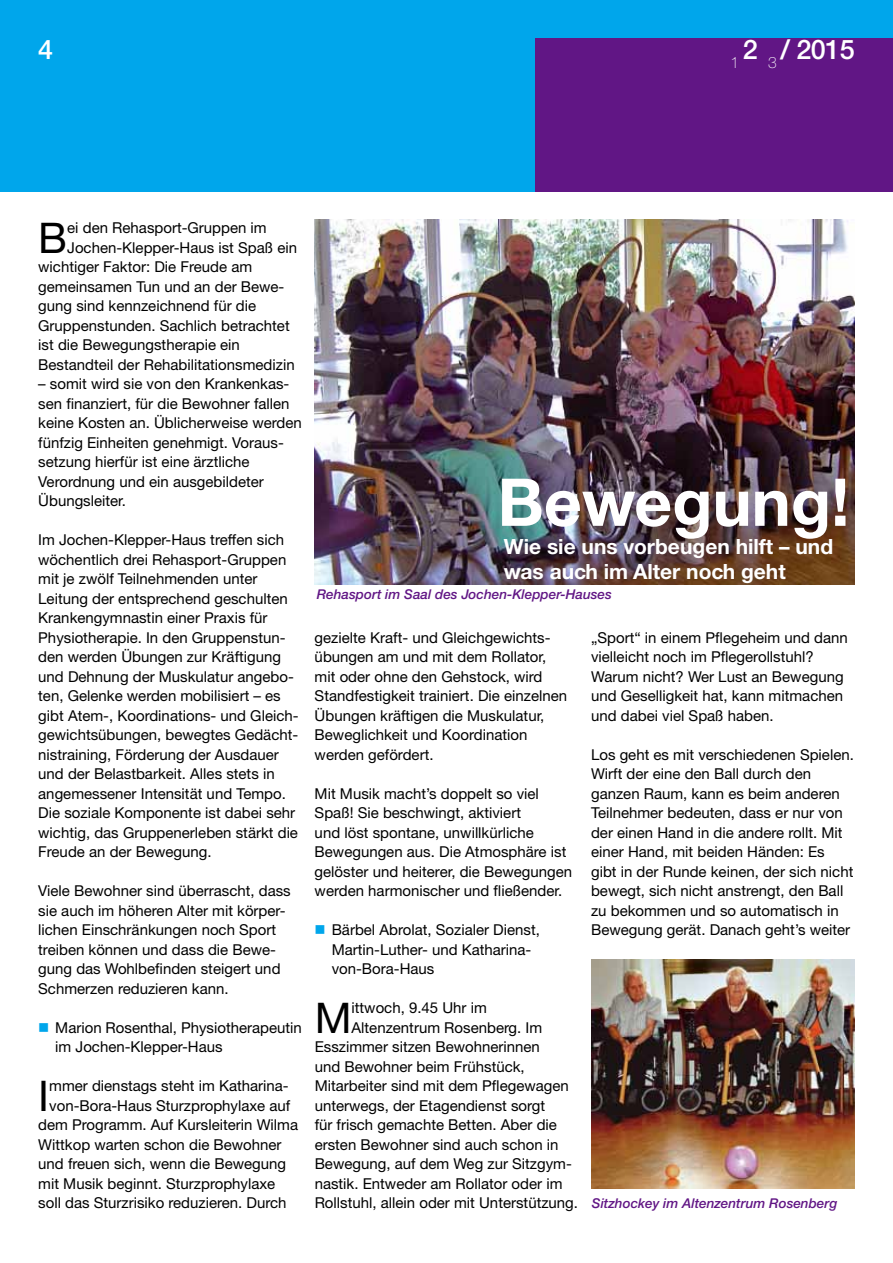
<style>
.page{position:relative;width:893px;height:1263px;background:#fff}
.page>*{position:absolute;margin:0;border:0;box-sizing:border-box;transform-origin:0 0}
.t1{font:700 66px "Helvetica Neue CE";color:#fff}
.t2{font:42.3px "Helvetica Neue";color:#000}
.t3{font:500 27px "Helvetica Neue";color:#fff}
.t4{font:700 21px/25.2px "Helvetica Neue CE";color:#fff}
.t5{font:15px/19.5px "Helvetica Neue";color:#000}
.t6{font:italic 500 13.5px "Helvetica Neue";color:#611685}
</style>
<div class="page">
<div style="left:0;top:0;width:893px;height:191px;background:#00a6eb"></div>
<div style="left:536px;top:38px;width:357px;height:153px;background:#611685"></div>
<img style="left:315px;top:219px;width:540px;height:365px">
<img style="left:591px;top:960px;width:264px;height:229px">
<h3 class="t3" style="left:38px;top:34px;width:17px">4</h3>
<h3 class="t3" style="left:730px;top:34px;width:126px"><sub>1</sub> 2 <sub>3</sub> / 2015</h3>
<h2 class="t2" style="left:38px;top:212px;width:30px">B</h2>
<p class="t5" style="left:67px;top:218px;width:201px">ei den Rehasport-Gruppen im</p>
<p class="t5" style="left:67px;top:237px;width:231px">Jochen-Klepper-Haus ist Spaß ein</p>
<p class="t5" style="left:38px;top:257px;width:215px">wichtiger Faktor: Die Freude am</p>
<p class="t5" style="left:38px;top:276px;width:248px">gemeinsamen Tun und an der Bewe-</p>
<p class="t5" style="left:38px;top:296px;width:219px">gung sind kennzeichnend für die</p>
<p class="t5" style="left:38px;top:315px;width:253px">Gruppenstunden. Sachlich betrachtet</p>
<p class="t5" style="left:38px;top:335px;width:203px">ist die Bewegungstherapie ein</p>
<p class="t5" style="left:38px;top:354px;width:258px">Bestandteil der Rehabilitationsmedizin</p>
<p class="t5" style="left:38px;top:374px;width:265px">– somit wird sie von den Krankenkas&shy;sen finanziert, für die Bewohner fallen keine Kosten an. Üblicherweise werden fünfzig Einheiten genehmigt. Voraus&shy;setzung hierfür ist eine ärztliche Verordnung und ein ausgebildeter Übungsleiter.</p>
<p class="t5" style="left:38px;top:530px;width:262px">Im Jochen-Klepper-Haus treffen sich wöchentlich drei Rehasport-Gruppen mit je zwölf Teilnehmenden unter Leitung der entsprechend geschulten Krankengymnastin einer Praxis für Physiotherapie. In den Gruppenstun&shy;den werden Übungen zur Kräftigung und Dehnung der Muskulatur angebo&shy;ten, Gelenke werden mobilisiert – es gibt Atem-, Koordinations- und Gleich&shy;gewichtsübungen, bewegtes Gedächt&shy;nistraining, Förderung der Ausdauer und der Belastbarkeit. Alles stets in angemessener Intensität und Tempo.<br>Die soziale Komponente ist dabei sehr wichtig, das Gruppenerleben stärkt die Freude an der Bewegung.</p>
<p class="t5" style="left:38px;top:881px;width:254px">Viele Bewohner sind überrascht, dass sie auch im höheren Alter mit körper&shy;lichen Einschränkungen noch Sport treiben können und dass die Bewe&shy;gung das Wohlbefinden steigert und Schmerzen reduzieren kann.</p>
<p class="t5" style="left:55px;top:1017px;width:248px">Marion Rosenthal, Physiotherapeutin im Jochen-Klepper-Haus</p>
<h2 class="t2" style="left:38px;top:1070px;width:12px">I</h2>
<p class="t5" style="left:49px;top:1076px;width:241px">mmer dienstags steht im Katharina-</p>
<p class="t5" style="left:49px;top:1095px;width:243px">von-Bora-Haus Sturzprophylaxe auf</p>
<p class="t5" style="left:38px;top:1115px;width:261px">dem Programm. Auf Kursleiterin Wilma</p>
<p class="t5" style="left:38px;top:1134px;width:245px">Wittkop warten schon die Bewohner</p>
<p class="t5" style="left:38px;top:1154px;width:249px">und freuen sich, wenn die Bewegung</p>
<p class="t5" style="left:38px;top:1173px;width:238px">mit Musik beginnt. Sturzprophylaxe</p>
<p class="t5" style="left:38px;top:1193px;width:250px">soll das Sturzrisiko reduzieren. Durch</p>
<h1 class="t1" style="left:497px;top:461px;width:353px">Bewegung!</h1>
<h3 class="t4" style="left:504px;top:534px;width:331px">Wie sie uns vorbeugen hilft – und was auch im Alter noch geht</h3>
<p class="t6" style="left:317px;top:587px;width:297px">Rehasport im Saal des Jochen-Klepper-Hauses</p>
<p class="t5" style="left:315px;top:627px;width:254px">gezielte Kraft- und Gleichgewichts&shy;übungen am und mit dem Rollator, mit oder ohne den Gehstock, wird Standfestigkeit trainiert. Die einzelnen Übungen kräftigen die Muskulatur, Beweglichkeit und Koordination werden gefördert.</p>
<p class="t5" style="left:315px;top:783px;width:259px">Mit Musik macht’s doppelt so viel Spaß! Sie beschwingt, aktiviert<br>und löst spontane, unwillkürliche Bewegungen aus. Die Atmosphäre ist gelöster und heiterer, die Bewegungen werden harmonischer und fließender.</p>
<p class="t5" style="left:332px;top:920px;width:210px">Bärbel Abrolat, Sozialer Dienst,<br>Martin-Luther- und Katharina&shy;von-Bora-Haus</p>
<h2 class="t2" style="left:315px;top:992px;width:38px">M</h2>
<p class="t5" style="left:351px;top:998px;width:137px">ittwoch, 9.45 Uhr im</p>
<p class="t5" style="left:351px;top:1017px;width:192px">Altenzentrum Rosenberg. Im</p>
<p class="t5" style="left:315px;top:1037px;width:227px">Esszimmer sitzen Bewohnerinnen</p>
<p class="t5" style="left:315px;top:1056px;width:212px">und Bewohner beim Frühstück,</p>
<p class="t5" style="left:315px;top:1076px;width:256px">Mitarbeiter sind mit dem Pflegewagen</p>
<p class="t5" style="left:315px;top:1095px;width:232px">unterwegs, der Etagendienst sorgt</p>
<p class="t5" style="left:315px;top:1115px;width:244px">für frisch gemachte Betten. Aber die</p>
<p class="t5" style="left:315px;top:1134px;width:245px">ersten Bewohner sind auch schon in</p>
<p class="t5" style="left:315px;top:1154px;width:259px">Bewegung, auf dem Weg zur Sitzgym-</p>
<p class="t5" style="left:315px;top:1173px;width:249px">nastik. Entweder am Rollator oder im</p>
<p class="t5" style="left:315px;top:1193px;width:265px">Rollstuhl, allein oder mit Unterstützung.</p>
<p class="t5" style="left:591px;top:627px;width:258px">„Sport“ in einem Pflegeheim und dann vielleicht noch im Pflegerollstuhl?<br>Warum nicht? Wer Lust an Bewegung und Geselligkeit hat, kann mitmachen und dabei viel Spaß haben.</p>
<p class="t5" style="left:591px;top:744px;width:264px">Los geht es mit verschiedenen Spielen.<br>Wirft der eine den Ball durch den ganzen Raum, kann es beim anderen Teilnehmer bedeuten, dass er nur von der einen Hand in die andere rollt. Mit einer Hand, mit beiden Händen: Es gibt in der Runde keinen, der sich nicht bewegt, sich nicht anstrengt, den Ball zu bekommen und so automatisch in Bewegung gerät. Danach geht’s weiter</p>
<p class="t6" style="left:592px;top:1195px;width:247px">Sitzhockey im Altenzentrum Rosenberg</p>
</div>
